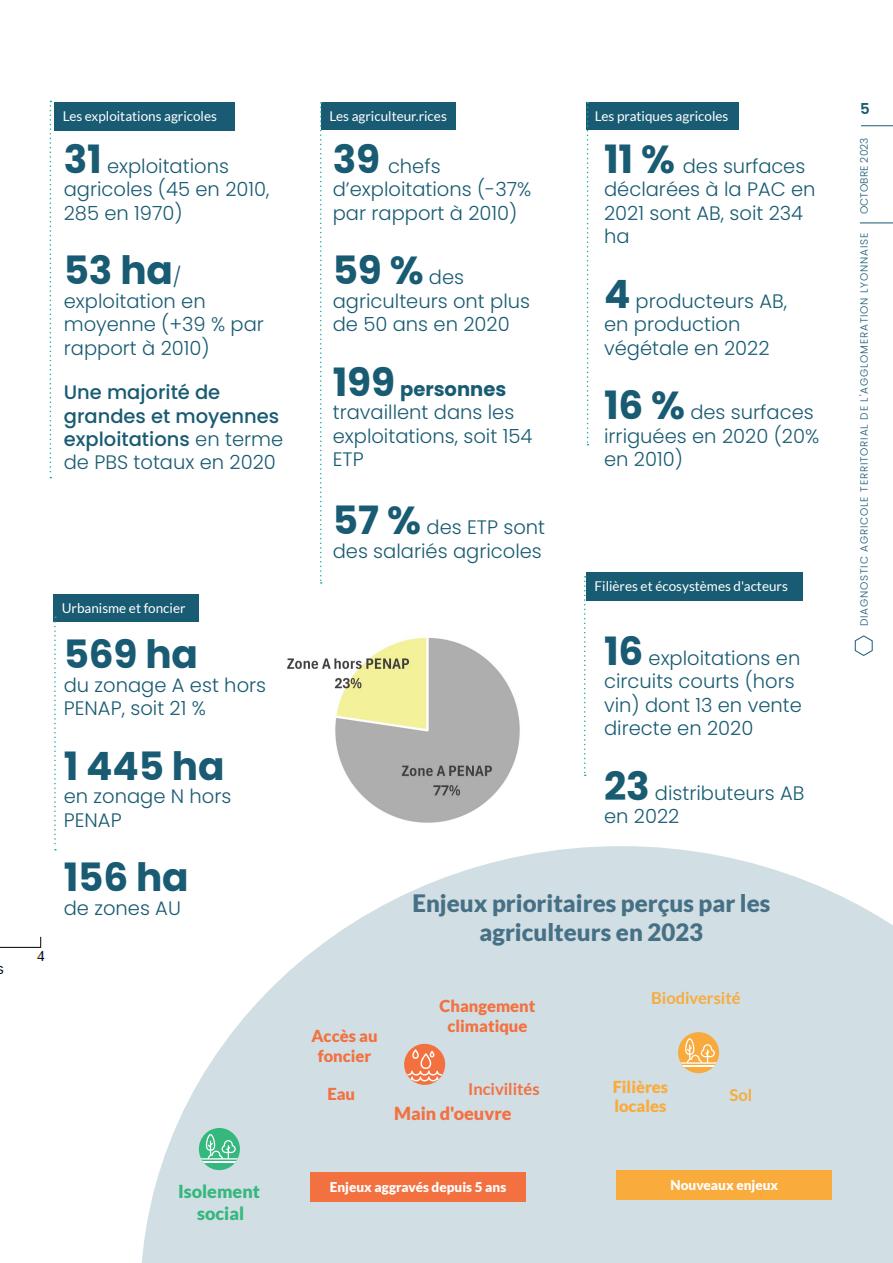
<style>
.page{position:relative;width:893px;height:1263px;background:#fff}
.page>*{position:absolute;margin:0;border:0;box-sizing:border-box;transform-origin:0 0}
.t1{font:700 39px "Poppins";letter-spacing:-.005em;color:#185b72}
.TEXTE{font:900 24px/28.8px "Lato";color:#467086;text-align:center}
.t2{font:300 19.5px/23.4px "Poppins";color:#185b72}
.t3{font:500 19.5px/23.4px "Poppins";color:#185b72}
.TEXTE-2{font:900 18px "Lato";color:#34b87d}
.TEXTE-3{font:900 18px "Lato";color:#f37041}
.TEXTE-4{font:900 16.5px/19.8px "Lato";color:#f37140;text-align:center}
.TEXTE-5{font:900 16.5px/19.8px "Lato";color:#f9ab3b}
.TEXTE-6{font:700 16.5px "Lato";color:#f9ab3b}
.TEXTE-7{font:700 16.5px "Lato";color:#f37140}
.t4{font:600 15px "Poppins";color:#185b72}
.TEXTE-8{font:13.5px "Lato";color:#fff}
.TEXTE-9{font:900 13.5px "Lato";color:#fff}
.t5{font:300 10.5px "Poppins";letter-spacing:.08em;color:#185b72}
.t6{font:300 10.5px "Poppins";letter-spacing:.01em;color:#185b72}
.s1{font-weight:700;font-size:39px}
.s2{font-weight:300;font-size:19.5px}
.s3{font-weight:300}
.s4{font-weight:700}
</style>
<div class="page">
<img style="left:0;top:161px;width:51px;height:813px">
<svg style="left:141px;top:846px;width:752px;height:417px;fill:#d1dee3"></svg>
<svg style="left:50px;top:101px;width:1px;height:377px"></svg>
<div style="left:54px;top:102px;width:180px;height:29px;background:#185b72"></div>
<div style="left:53px;top:594px;width:146px;height:28px;background:#185b72"></div>
<div style="left:321px;top:102px;width:135px;height:28px;background:#185b72"></div>
<div style="left:586px;top:102px;width:153px;height:28px;background:#185b72"></div>
<svg style="left:320px;top:102px;width:2px;height:482px"></svg>
<svg style="left:587px;top:102px;width:2px;height:343px"></svg>
<svg style="left:54px;top:617px;width:2px;height:233px"></svg>
<div style="left:586px;top:572px;width:216px;height:29px;background:#185b72"></div>
<div style="left:404px;top:1044px;width:41px;height:41px;background:#f3713e;border-radius:50%"></div>
<svg style="left:407px;top:1049px;width:35px;height:32px"></svg>
<svg style="left:584px;top:576px;width:2px;height:200px"></svg>
<div style="left:678px;top:1032px;width:41px;height:41px;background:#f8ab3c;border-radius:50%"></div>
<hr style="left:679px;top:1066px;width:39px;height:1px;background:#fff">
<svg style="left:679px;top:1038px;width:39px;height:26px"></svg>
<div style="left:310px;top:1172px;width:216px;height:29px;background:#f37140"></div>
<div style="left:616px;top:1170px;width:216px;height:29px;background:#f9ab3b"></div>
<svg style="left:199px;top:1128px;width:41px;height:42px"></svg>
<hr style="left:199px;top:1162px;width:40px;height:1px;background:#fff">
<svg style="left:199px;top:1134px;width:40px;height:25px"></svg>
<img style="left:287px;top:637px;width:233px;height:186px">
<svg style="left:854px;top:635px;width:19px;height:21px"></svg>
<hr style="left:860px;top:223px;width:33px;height:1px;background:#185b72">
<hr style="left:861px;top:125px;width:32px;height:1px;background:#185b72">
<p class="TEXTE-8" style="left:63px;top:109px;width:156px">Les exploitations agricoles</p>
<p class="TEXTE-8" style="left:330px;top:109px;width:119px">Les agriculteur.rices</p>
<p class="TEXTE-8" style="left:595px;top:109px;width:135px">Les pratiques agricoles</p>
<p class="t4" style="left:860px;top:100px;width:11px">5</p>
<p class="t2" style="left:64px;top:154px;width:207px"><span class="s1">31</span> exploitations agricoles (45 en 2010,<br>285 en 1970)</p>
<p class="t1" style="left:64px;top:248px;width:119px">53 ha<span class="s2">/</span></p>
<p class="t2" style="left:64px;top:289px;width:202px">exploitation en moyenne (+39 % par rapport à 2010)</p>
<p class="t3" style="left:64px;top:381px;width:221px">Une majorité de grandes et moyennes exploitations <span class="s3">en terme de PBS totaux en 2020</span></p>
<p class="TEXTE-8" style="left:62px;top:601px;width:125px">Urbanisme et foncier</p>
<p class="t2" style="left:333px;top:154px;width:200px"><span class="s1">39</span> chefs d’exploitations (-37% par rapport à 2010)</p>
<p class="t1" style="left:333px;top:248px;width:133px">59 % <span class="s2">des</span></p>
<p class="t2" style="left:333px;top:289px;width:199px">agriculteurs ont plus de 50 ans en 2020</p>
<p class="t2" style="left:333px;top:377px;width:201px"><span class="s1">199</span> <span class="s4">personnes </span>travaillent dans les exploitations, soit 154<br>ETP</p>
<p class="t2" style="left:333px;top:516px;width:214px"><span class="s1">57 %</span> des ETP sont des salariés agricoles</p>
<p class="t2" style="left:604px;top:154px;width:213px"><span class="s1">11 %</span> des surfaces déclarées à la PAC en<br>2021 sont AB, soit 234 ha</p>
<p class="t2" style="left:604px;top:289px;width:185px"><span class="s1">4</span> producteurs AB, en production végétale en 2022</p>
<p class="t2" style="left:604px;top:401px;width:217px"><span class="s1">16 %</span> des surfaces irriguées en 2020 (20% en 2010)</p>
<p class="TEXTE-8" style="left:595px;top:579px;width:195px">Filières et écosystèmes d'acteurs</p>
<p class="t6" style="left:858px;top:214px;width:78px;rotate:-90deg">OCTOBRE 2023</p>
<p class="t5" style="left:858px;top:626px;width:395px;rotate:-90deg">DIAGNOSTIC AGRICOLE TERRITORIAL DE L'AGGLOMERATION LYONNAISE</p>
<p class="t1" style="left:64px;top:632px;width:136px">569 ha</p>
<p class="t2" style="left:64px;top:673px;width:204px">du zonage A est hors<br>PENAP, soit 21 %</p>
<p class="t1" style="left:64px;top:743px;width:162px">1 445 ha</p>
<p class="t2" style="left:64px;top:785px;width:169px">en zonage N hors<br>PENAP</p>
<p class="t1" style="left:64px;top:855px;width:126px">156 ha</p>
<p class="t2" style="left:64px;top:896px;width:119px">de zones AU</p>
<p class="t2" style="left:604px;top:646px;width:199px"><span class="s1">16</span> exploitations en circuits courts (hors vin) dont 13 en vente directe en 2020</p>
<p class="t2" style="left:604px;top:781px;width:202px"><span class="s1">23</span> distributeurs AB en 2022</p>
<p class="TEXTE" style="left:412px;top:889px;width:359px">Enjeux prioritaires perçus par les agriculteurs en 2023</p>
<p class="TEXTE-4" style="left:311px;top:1026px;width:68px">Accès au foncier</p>
<p class="TEXTE-4" style="left:440px;top:996px;width:97px">Changement climatique</p>
<p class="TEXTE-6" style="left:651px;top:989px;width:91px">Biodiversité</p>
<p class="TEXTE-4" style="left:327px;top:1084px;width:29px">Eau</p>
<p class="TEXTE-7" style="left:468px;top:1079px;width:73px">Incivilités</p>
<p class="TEXTE-3" style="left:394px;top:1103px;width:119px">Main d'oeuvre</p>
<p class="TEXTE-5" style="left:613px;top:1076px;width:57px">Filières locales</p>
<p class="TEXTE-6" style="left:729px;top:1085px;width:24px">Sol</p>
<p class="TEXTE-2" style="left:178px;top:1181px;width:83px">Isolement</p>
<p class="TEXTE-2" style="left:197px;top:1203px;width:49px">social</p>
<p class="TEXTE-9" style="left:330px;top:1179px;width:178px">Enjeux aggravés depuis 5 ans</p>
<p class="TEXTE-9" style="left:670px;top:1177px;width:109px">Nouveaux enjeux</p>
</div>
